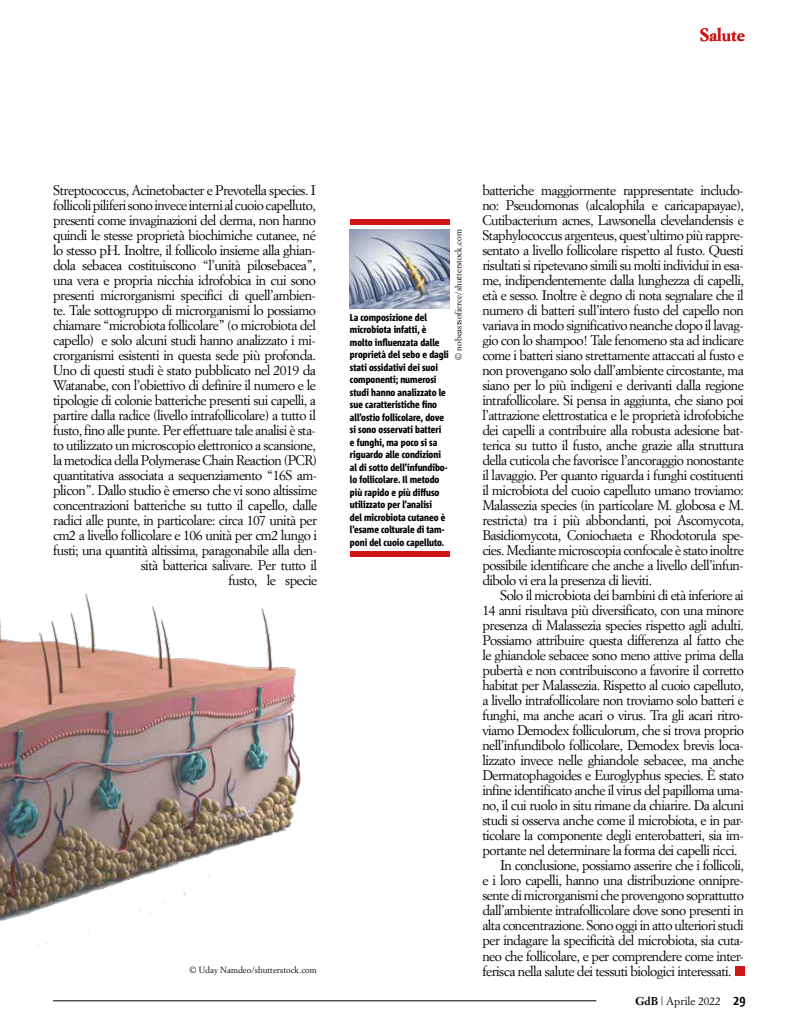
<style>
.page{position:relative;width:798px;height:1028px;background:#fff}
.page>*{position:absolute;margin:0;border:0;box-sizing:border-box;transform-origin:0 0}
.t1{font:700 17.5px "Simoncini Garamond";color:#cd1719}
.t2{font:13.75px/15px "Simoncini Garamond";letter-spacing:-.04em;color:#000;text-align:right}
.t3{font:11.25px "Simoncini Garamond";color:#000}
.t4{font:800 10px/12.5px "Corpid Cd OT";color:#000}
.t5{font:8.75px "Simoncini Garamond";color:#000}
.s1{font-weight:700}
.s2{font-family:"Corpid Cd OT";font-weight:700;font-size:13.75px}
</style>
<div class="page">
<hr style="left:53px;top:1000px;width:543px;height:1px;background:#000">
<div style="left:735px;top:966px;width:9px;height:9px;background:#cd1719"></div>
<img style="left:0;top:593px;width:301px;height:354px">
<img style="left:350px;top:229px;width:99px;height:80px">
<div style="left:350px;top:551px;width:99px;height:5px;background:#cd1719"></div>
<div style="left:350px;top:219px;width:99px;height:5px;background:#cd1719"></div>
<p class="t1" style="left:699px;top:24px;width:46px">Salute</p>
<p class="t2" style="left:53px;top:182px;width:265px">Streptococcus, Acinetobacter e Prevotella species. I follicoli piliferi sono invece interni al cuoio capelluto, presenti come invaginazioni del derma, non hanno quindi le stesse proprietà biochimiche cutanee, né lo stesso pH. Inoltre, il follicolo insieme alla ghian&shy;dola sebacea costituiscono “l’unità pilosebacea”, una vera e propria nicchia idrofobica in cui sono presenti microrganismi specifici di quell’ambien&shy;te. Tale sottogruppo di microrganismi lo possiamo chiamare “microbiota follicolare” (o microbiota del capello) e solo alcuni studi hanno analizzato i mi&shy;crorganismi esistenti in questa sede più profonda.<br>Uno di questi studi è stato pubblicato nel 2019 da Watanabe, con l’obiettivo di definire il numero e le tipologie di colonie batteriche presenti sui capelli, a partire dalla radice (livello intrafollicolare) a tutto il fusto, fino alle punte. Per effettuare tale analisi è sta&shy;to utilizzato un microscopio elettronico a scansione, la metodica della Polymerase Chain Reaction (PCR) quantitativa associata a sequenziamento “16S am&shy;plicon”. Dallo studio è emerso che vi sono altissime concentrazioni batteriche su tutto il capello, dalle radici alle punte, in particolare: circa 107 unità per cm2 a livello follicolare e 106 unità per cm2 lungo i fusti; una quantità altissima, paragonabile alla den&shy;sità batterica salivare. Per tutto il<br>fusto, le specie</p>
<p class="t2" style="left:482px;top:182px;width:263px;text-align:justify">batteriche maggiormente rappresentate includo&shy;no: Pseudomonas (alcalophila e caricapapayae), Cutibacterium acnes, Lawsonella clevelandensis e Staphylococcus argenteus, quest’ultimo più rappre&shy;sentato a livello follicolare rispetto al fusto. Questi risultati si ripetevano simili su molti individui in esa&shy;me, indipendentemente dalla lunghezza di capelli, età e sesso. Inoltre è degno di nota segnalare che il numero di batteri sull’intero fusto del capello non variava in modo significativo neanche dopo il lavag&shy;gio con lo shampoo! Tale fenomeno sta ad indicare come i batteri siano strettamente attaccati al fusto e non provengano solo dall’ambiente circostante, ma siano per lo più indigeni e derivanti dalla regione intrafollicolare. Si pensa in aggiunta, che siano poi l’attrazione elettrostatica e le proprietà idrofobiche dei capelli a contribuire alla robusta adesione bat&shy;terica su tutto il fusto, anche grazie alla struttura della cuticola che favorisce l’ancoraggio nonostante il lavaggio. Per quanto riguarda i funghi costituenti il microbiota del cuoio capelluto umano troviamo:<br>Malassezia species (in particolare M. globosa e M. restricta) tra i più abbondanti, poi Ascomycota, Basidiomycota, Coniochaeta e Rhodotorula spe&shy;cies. Mediante microscopia confocale è stato inoltre possibile identificare che anche a livello dell’infun&shy;dibolo vi era la presenza di lieviti.</p>
<p class="t2" style="left:500px;top:587px;width:245px">Solo il microbiota dei bambini di età inferiore ai</p>
<p class="t2" style="left:482px;top:602px;width:263px">14 anni risultava più diversificato, con una minore</p>
<p class="t2" style="left:482px;top:617px;width:263px">presenza di Malassezia species rispetto agli adulti.</p>
<p class="t2" style="left:482px;top:632px;width:263px">Possiamo attribuire questa differenza al fatto che</p>
<p class="t2" style="left:482px;top:647px;width:263px">le ghiandole sebacee sono meno attive prima della</p>
<p class="t2" style="left:482px;top:662px;width:263px">pubertà e non contribuiscono a favorire il corretto</p>
<p class="t2" style="left:482px;top:677px;width:263px">habitat per Malassezia. Rispetto al cuoio capelluto,</p>
<p class="t2" style="left:482px;top:692px;width:263px">a livello intrafollicolare non troviamo solo batteri e</p>
<p class="t2" style="left:482px;top:707px;width:263px">funghi, ma anche acari o virus. Tra gli acari ritro-</p>
<p class="t2" style="left:482px;top:722px;width:263px">viamo Demodex folliculorum, che si trova proprio</p>
<p class="t2" style="left:482px;top:737px;width:263px">nell’infundibolo follicolare, Demodex brevis loca-</p>
<p class="t2" style="left:482px;top:752px;width:263px">lizzato invece nelle ghiandole sebacee, ma anche</p>
<p class="t2" style="left:482px;top:767px;width:263px">Dermatophagoides e Euroglyphus species. È stato</p>
<p class="t2" style="left:482px;top:782px;width:263px">infine identificato anche il virus del papilloma uma-</p>
<p class="t2" style="left:482px;top:797px;width:263px">no, il cui ruolo in situ rimane da chiarire. Da alcuni</p>
<p class="t2" style="left:482px;top:812px;width:263px">studi si osserva anche come il microbiota, e in par-</p>
<p class="t2" style="left:482px;top:827px;width:263px">ticolare la componente degli enterobatteri, sia im-</p>
<p class="t2" style="left:482px;top:842px;width:256px">portante nel determinare la forma dei capelli ricci.</p>
<p class="t2" style="left:500px;top:857px;width:245px">In conclusione, possiamo asserire che i follicoli,</p>
<p class="t2" style="left:482px;top:872px;width:263px">e i loro capelli, hanno una distribuzione onnipre-</p>
<p class="t2" style="left:482px;top:887px;width:263px">sente di microrganismi che provengono soprattutto</p>
<p class="t2" style="left:482px;top:902px;width:263px">dall’ambiente intrafollicolare dove sono presenti in</p>
<p class="t2" style="left:482px;top:917px;width:263px">alta concentrazione. Sono oggi in atto ulteriori studi</p>
<p class="t2" style="left:482px;top:932px;width:263px">per indagare la specificità del microbiota, sia cuta-</p>
<p class="t2" style="left:482px;top:947px;width:263px">neo che follicolare, e per comprendere come inter-</p>
<p class="t2" style="left:482px;top:962px;width:251px">ferisca nella salute dei tessuti biologici interessati.</p>
<p class="t5" style="left:453px;top:360px;width:132px;rotate:-90deg">© nobeastsofierce/shutterstock.com</p>
<p class="t4" style="left:350px;top:311px;width:100px">La composizione del microbiota infatti, è molto influenzata dalle proprietà del sebo e dagli stati ossidativi dei suoi componenti; numerosi studi hanno analizzato le sue caratteristiche fino all’ostio follicolare, dove si sono osservati batteri<br>e funghi, ma poco si sa riguardo alle condizioni al di sotto dell’infundibo&shy;lo follicolare. Il metodo più rapido e più diffuso utilizzato per l’analisi<br>del microbiota cutaneo è l’esame colturale di tam&shy;poni del cuoio capelluto.</p>
<p class="t5" style="left:189px;top:964px;width:129px">© Uday Namdeo/shutterstock.com</p>
<p class="t3" style="left:635px;top:994px;width:112px"><span class="s1">GdB</span> | Aprile 2022 <span class="s2">29</span></p>
</div>
